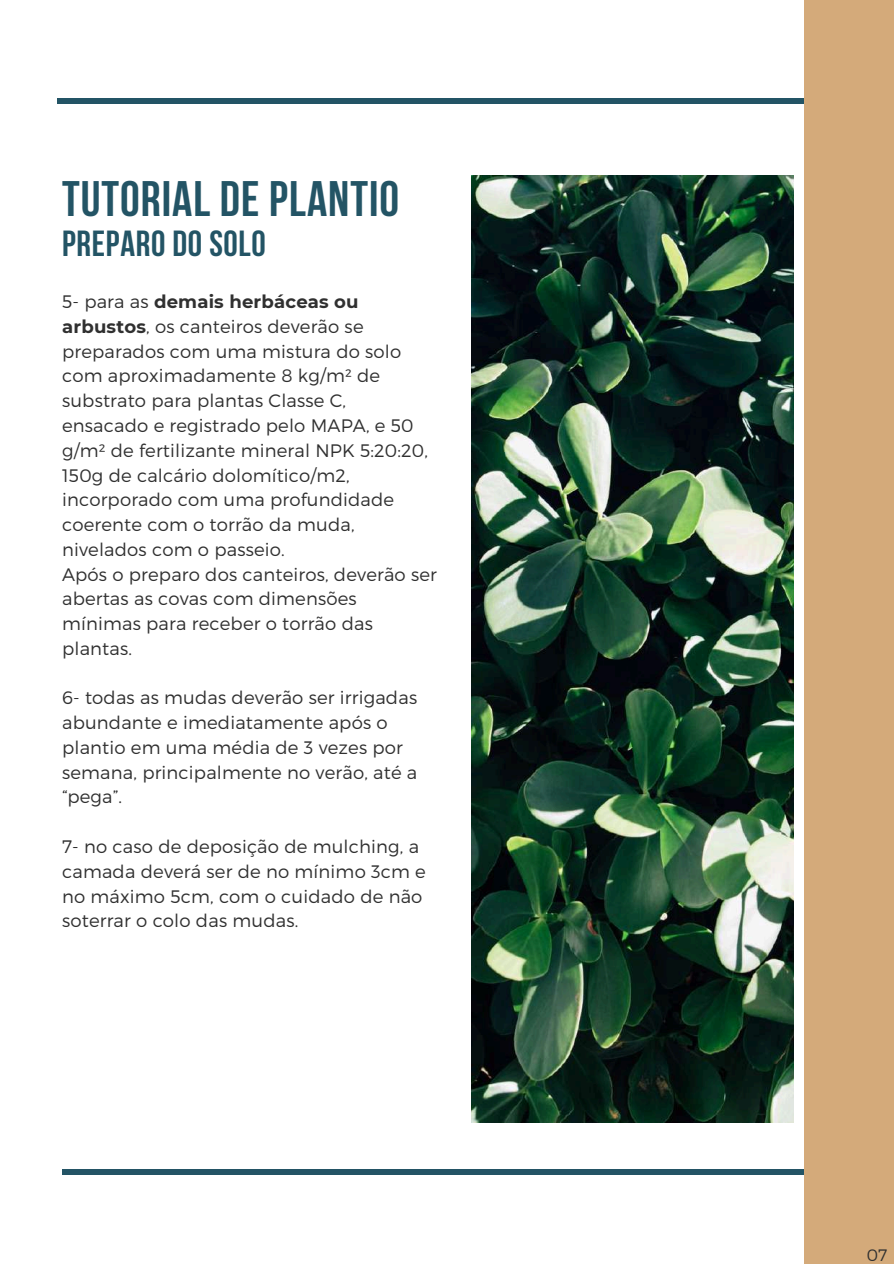
<style>
.page{position:relative;width:894px;height:1264px;background:#fff}
.page>*{position:absolute;margin:0;border:0;box-sizing:border-box;transform-origin:0 0}
.t1{font:700 49.65px "Bebas Neue";letter-spacing:.02em;color:#235465}
.t2{font:700 36.15px "Bebas Neue";letter-spacing:.02em;color:#235465}
.t3{font:300 18px/24.8px "Montserrat";letter-spacing:.01em;color:#303030}
.t4{font:300 16.5px "Montserrat";color:#303030}
.s1{font-weight:700}
</style>
<div class="page">
<div style="left:57px;top:98px;width:779px;height:6px;background:#235465"></div>
<div style="left:62px;top:1168px;width:780px;height:6px;background:#235465"></div>
<div style="left:804px;top:0;width:89px;height:1263px;background:#d4aa7a"></div>
<img style="left:471px;top:176px;width:322px;height:946px">
<h1 class="t1" style="left:62px;top:179px;width:338px">TUTORIAL DE PLANTIO</h1>
<h2 class="t2" style="left:62px;top:228px;width:205px">PREPARO DO SOLO</h2>
<p class="t3" style="left:62px;top:288px;width:376px">5- para as <span class="s1">demais herbáceas ou arbustos</span>, os canteiros deverão se preparados com uma mistura do solo com aproximadamente 8 kg/m² de substrato para plantas Classe C,<br>ensacado e registrado pelo MAPA, e 50 g/m² de fertilizante mineral NPK 5:20:20,<br>150g de calcário dolomítico/m2, incorporado com uma profundidade coerente com o torrão da muda, nivelados com o passeio.<br>Após o preparo dos canteiros, deverão ser abertas as covas com dimensões mínimas para receber o torrão das plantas.</p>
<p class="t3" style="left:62px;top:684px;width:357px">6- todas as mudas deverão ser irrigadas abundante e imediatamente após o plantio em uma média de 3 vezes por semana, principalmente no verão, até a “pega”.</p>
<p class="t3" style="left:62px;top:833px;width:365px">7- no caso de deposição de mulching, a camada deverá ser de no mínimo 3cm e no máximo 5cm, com o cuidado de não soterrar o colo das mudas.</p>
<p class="t4" style="left:866px;top:1243px;width:22px">07</p>
</div>
